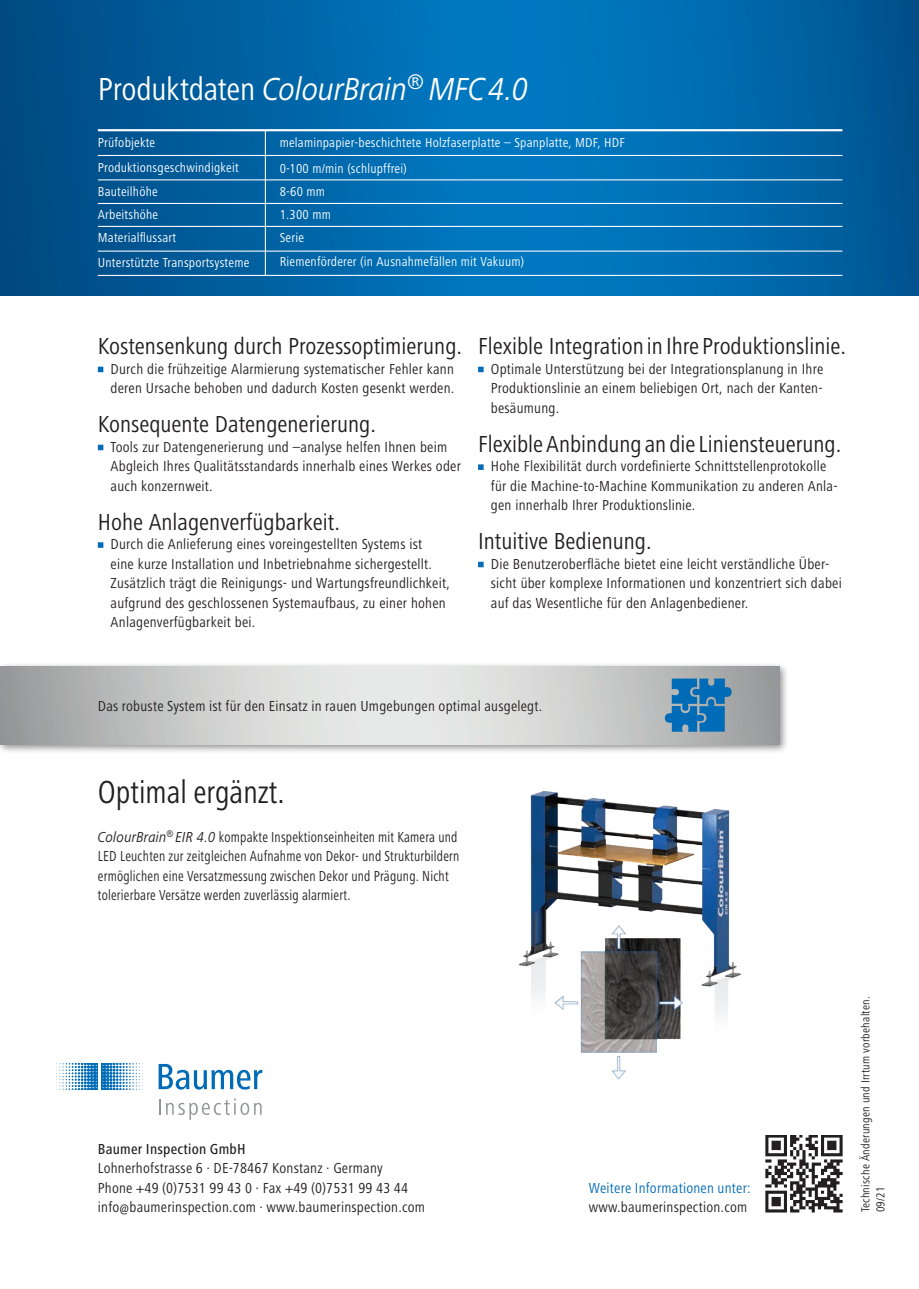
<style>
.page{position:relative;width:919px;height:1289px;background:#fff}
.page>*{position:absolute;margin:0;border:0;box-sizing:border-box;transform-origin:0 0}
.t1{font:italic 33px "Frutiger Next Pro";letter-spacing:-.005em;color:#fff;scale:.9 1}
.t2{font:condensed 33px "Frutiger Next LT";color:#231f20;scale:.95 1}
.t3{font:condensed 24px "Frutiger Next LT";color:#231f20}
.t4{font:condensed 15px/19.5px "Frutiger Next LT";letter-spacing:.015em;color:#231f20}
.t5{font:condensed 15px/19.5px "Frutiger Next LT";letter-spacing:.015em;color:#231f20;scale:.9 1}
.t6{font:condensed 15px "Frutiger Next LT";letter-spacing:.015em;color:#006bb6}
.t7{font:500 condensed 15px "Frutiger Next LT";letter-spacing:.015em;color:#231f20}
.t8{font:condensed 13.5px "Frutiger Next LT";letter-spacing:.015em;color:#fff}
.t9{font:condensed 12px/15px "Frutiger Next LT";letter-spacing:.02em;color:#231f20}
.s1{font-family:"Frutiger Next LT";font-style:normal;font-stretch:condensed}
.s2{font-family:"Frutiger Next Pro";font-style:italic;font-stretch:normal}
.s3{font-style:italic;font-stretch:normal}
</style>
<div class="page">
<img style="left:765px;top:1135px;width:77px;height:77px">
<svg style="left:159px;top:1063px;width:103px;height:26px"></svg>
<svg style="left:56px;top:1063px;width:87px;height:26px"></svg>
<svg style="left:159px;top:1099px;width:1px;height:15px"></svg>
<svg style="left:166px;top:1098px;width:95px;height:21px"></svg>
<svg style="left:0;top:0;width:918px;height:295px;background:#0065a7"></svg>
<div style="left:0;top:662px;width:789px;height:92px;background:#231f20;opacity:.5"></div>
<svg style="left:0;top:666px;width:779px;height:78px;background:#c9caca"></svg>
<svg style="left:98px;top:367px;width:5px;height:5px"></svg>
<svg style="left:98px;top:542px;width:5px;height:6px"></svg>
<svg style="left:98px;top:445px;width:5px;height:5px"></svg>
<svg style="left:478px;top:367px;width:5px;height:5px"></svg>
<svg style="left:478px;top:464px;width:5px;height:6px"></svg>
<svg style="left:478px;top:561px;width:5px;height:6px"></svg>
<hr style="left:265px;top:130px;width:1px;height:145px;background:#fff">
<hr style="left:98px;top:155px;width:744px;height:1px;background:#fff">
<hr style="left:98px;top:275px;width:744px;height:1px;background:#fff">
<hr style="left:98px;top:250px;width:744px;height:2px;background:#fff">
<hr style="left:98px;top:203px;width:744px;height:1px;background:#fff">
<hr style="left:98px;top:226px;width:744px;height:1px;background:#fff">
<hr style="left:98px;top:179px;width:744px;height:1px;background:#fff">
<hr style="left:98px;top:129px;width:744px;height:2px;background:#fff">
<svg style="left:664px;top:678px;width:67px;height:53px;background:#3680b4"></svg>
<img style="left:519px;top:791px;width:222px;height:225px">
<img style="left:551px;top:922px;width:133px;height:158px">
<h1 class="t1" style="left:98px;top:70px;width:479px"><span class="s1">Produktdaten</span> ColourBrain<sup>®</sup> MFC4.0</h1>
<p class="t8" style="left:98px;top:135px;width:59px">Prüfobjekte</p>
<p class="t8" style="left:280px;top:135px;width:347px">melaminpapier-beschichtete Holzfaserplatte – Spanplatte, MDF, HDF</p>
<p class="t8" style="left:280px;top:161px;width:128px">0-100 m/min (schlupffrei)</p>
<p class="t8" style="left:280px;top:207px;width:53px">1.300 mm</p>
<p class="t8" style="left:98px;top:160px;width:142px">Produktionsgeschwindigkeit</p>
<p class="t8" style="left:98px;top:207px;width:62px">Arbeitshöhe</p>
<p class="t8" style="left:98px;top:184px;width:61px">Bauteilhöhe</p>
<p class="t8" style="left:280px;top:184px;width:47px">8-60 mm</p>
<p class="t8" style="left:98px;top:230px;width:80px">Materialflussart</p>
<p class="t8" style="left:98px;top:255px;width:153px">Unterstützte Transportsysteme</p>
<p class="t8" style="left:280px;top:230px;width:26px">Serie</p>
<p class="t8" style="left:280px;top:254px;width:246px">Riemenförderer (in Ausnahmefällen mit Vakuum)</p>
<h2 class="t3" style="left:98px;top:333px;width:365px">Kostensenkung durch Prozessoptimierung.</h2>
<p class="t4" style="left:111px;top:359px;width:345px">Durch die frühzeitige Alarmierung systematischer Fehler kann deren Ursache behoben und dadurch Kosten gesenkt werden.</p>
<h2 class="t3" style="left:98px;top:411px;width:279px">Konsequente Datengenerierung.</h2>
<p class="t4" style="left:111px;top:437px;width:352px">Tools zur Datengenerierung und –analyse helfen Ihnen beim<br>Abgleich Ihres Qualitätsstandards innerhalb eines Werkes oder auch konzernweit.</p>
<h2 class="t3" style="left:98px;top:508px;width:243px">Hohe Anlagenverfügbarkeit.</h2>
<p class="t4" style="left:111px;top:534px;width:341px">Durch die Anlieferung eines voreingestellten Systems ist<br>eine kurze Installation und Inbetriebnahme sichergestellt.<br>Zusätzlich trägt die Reinigungs- und Wartungsfreundlichkeit, aufgrund des geschlossenen Systemaufbaus, zu einer hohen Anlagenverfügbarkeit bei.</p>
<h2 class="t3" style="left:478px;top:333px;width:369px">Flexible Integration in Ihre Produktionslinie.</h2>
<p class="t4" style="left:491px;top:359px;width:334px;text-align:justify">Optimale Unterstützung bei der Integrationsplanung in Ihre Produktionslinie an einem beliebigen Ort, nach der Kanten&shy;besäumung.</p>
<h2 class="t3" style="left:478px;top:430px;width:365px">FlexibleAnbindung an die Liniensteuerung.</h2>
<p class="t4" style="left:491px;top:456px;width:348px">Hohe Flexibilität durch vordefinierte Schnittstellenprotokolle für die Machine-to-Machine Kommunikation zu anderen Anla&shy;gen innerhalb Ihrer Produktionslinie.</p>
<h2 class="t3" style="left:478px;top:528px;width:175px">Intuitive Bedienung.</h2>
<p class="t4" style="left:491px;top:554px;width:352px">Die Benutzeroberfläche bietet eine leicht verständliche Über&shy;sicht über komplexe Informationen und konzentriert sich dabei auf das Wesentliche für den Anlagenbediener.</p>
<p class="t4" style="left:98px;top:696px;width:446px">Das robuste System ist für den Einsatz in rauen Umgebungen optimal ausgelegt.</p>
<h1 class="t2" style="left:98px;top:773px;width:198px">Optimal ergänzt.</h1>
<p class="t5" style="left:98px;top:827px;width:403px"><span class="s2">ColourBrain</span><sup>®</sup> <span class="s3">EIR 4.0</span> kompakte Inspektionseinheiten mit Kamera und LED Leuchten zur zeitgleichen Aufnahme von Dekor- und Strukturbildern ermöglichen eine Versatzmessung zwischen Dekor und Prägung. Nicht tolerierbare Versätze werden zuverlässig alarmiert.</p>
<p class="t7" style="left:98px;top:1140px;width:149px">Baumer Inspection GmbH</p>
<p class="t4" style="left:98px;top:1158px;width:329px">Lohnerhofstrasse 6 · DE-78467 Konstanz · Germany<br>Phone +49 (0)7531 99 43 0 · Fax +49 (0)7531 99 43 44 info@baumerinspection.com · www.baumerinspection.com</p>
<p class="t6" style="left:589px;top:1179px;width:163px">Weitere Informationen unter:</p>
<p class="t4" style="left:589px;top:1197px;width:160px">www.baumerinspection.com</p>
<p class="t9" style="left:858px;top:1212px;width:217px;rotate:-90deg">Technische Änderungen und Irrtum vorbehalten.<br>09/21</p>
</div>
